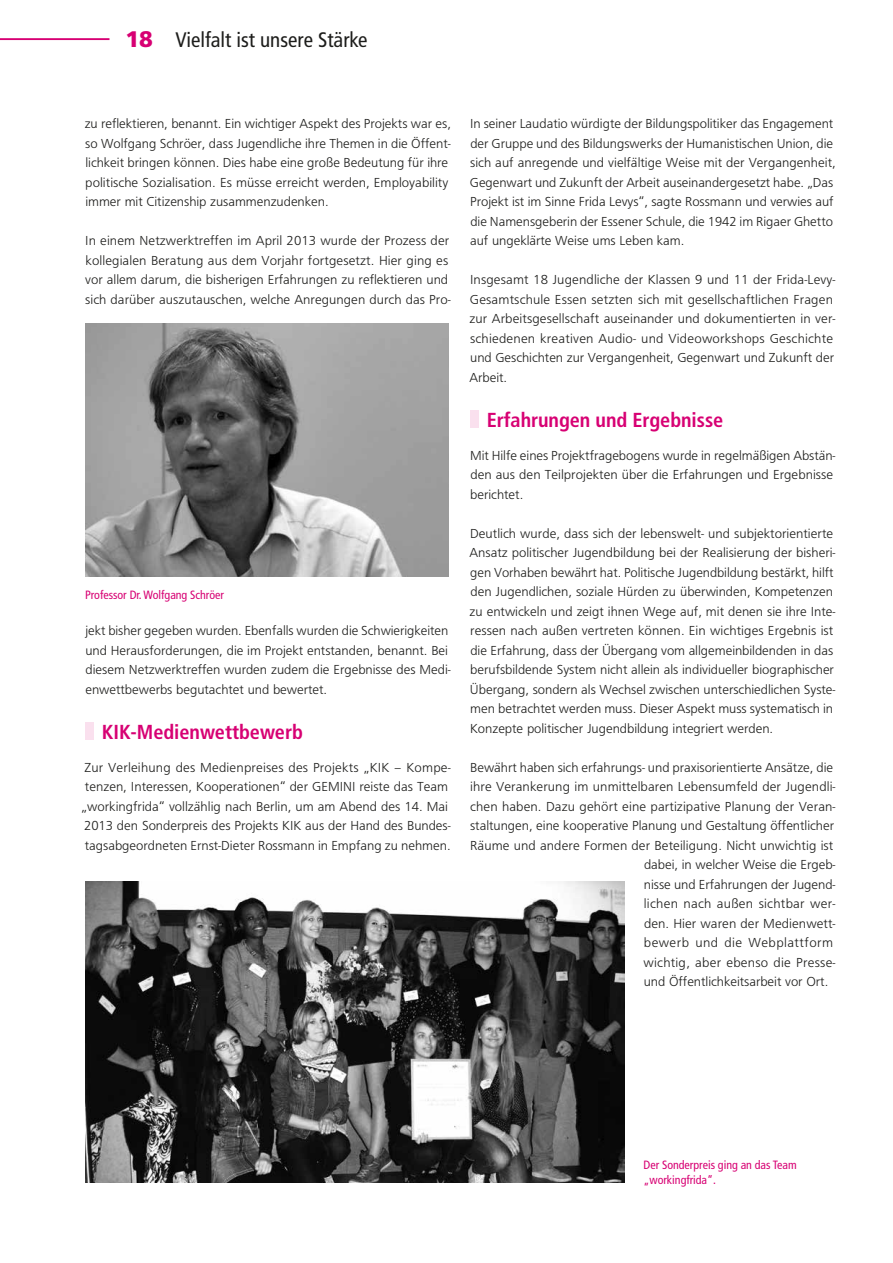
<style>
.page{position:relative;width:893px;height:1263px;background:#fff}
.page>*{position:absolute;margin:0;border:0;box-sizing:border-box;transform-origin:0 0}
.t1{font:condensed 21px "Frutiger";color:#1d1d1b}
.t2{font:700 condensed 20.25px "Frutiger";letter-spacing:-.005em;color:#d70073}
.t3{font:300 14.25px/19.5px "Frutiger 45";letter-spacing:-.005em;color:#1d1d1b}
.t4{font:300 14.25px "Frutiger 45";letter-spacing:.015em;color:#1d1d1b}
.t5{font:300 14.25px "Frutiger 45";letter-spacing:.02em;color:#1d1d1b}
.t6{font:300 14.25px "Frutiger 45";letter-spacing:.03em;color:#1d1d1b}
.t7{font:condensed 12px/15px "Frutiger";color:#d70073}
.s1{font-family:"Frutiger 75";font-weight:900;font-stretch:normal;font-size:22.5px;color:#d70073}
</style>
<div class="page">
<hr style="left:0;top:38px;width:109px;height:2px;background:#d70073">
<div style="left:470px;top:410px;width:8px;height:17px;background:#fae0ee"></div>
<img style="left:85px;top:323px;width:364px;height:254px">
<img style="left:85px;top:882px;width:539px;height:300px">
<div style="left:85px;top:722px;width:8px;height:17px;background:#fae0ee"></div>
<h1 class="t1" style="left:125px;top:28px;width:243px"><span class="s1">18</span> Vielfalt ist unsere Stärke</h1>
<p class="t3" style="left:85px;top:114px;width:368px">zu reflektieren, benannt. Ein wichtiger Aspekt des Projekts war es, so Wolfgang Schröer, dass Jugendliche ihre Themen in die Öffent&shy;lichkeit bringen können. Dies habe eine große Bedeutung für ihre politische Sozialisation. Es müsse erreicht werden, Employability immer mit Citizenship zusammenzudenken.</p>
<p class="t3" style="left:85px;top:231px;width:367px">In einem Netzwerktreffen im April 2013 wurde der Prozess der kollegialen Beratung aus dem Vorjahr fortgesetzt. Hier ging es vor allem darum, die bisherigen Erfahrungen zu reflektieren und sich darüber auszutauschen, welche Anregungen durch das Pro-</p>
<p class="t7" style="left:85px;top:587px;width:141px">Professor Dr. Wolfgang Schröer</p>
<p class="t3" style="left:85px;top:621px;width:367px">jekt bisher gegeben wurden. Ebenfalls wurden die Schwierigkeiten und Herausforderungen, die im Projekt entstanden, benannt. Bei diesem Netzwerktreffen wurden zudem die Ergebnisse des Medi&shy;enwettbewerbs begutachtet und bewertet.</p>
<h2 class="t2" style="left:102px;top:720px;width:203px">KIK-Medienwettbewerb</h2>
<p class="t3" style="left:81px;top:757px;width:371px">Zur Verleihung des Medienpreises des Projekts „KIK – Kompe&shy;tenzen, Interessen, Kooperationen“ der GEMINI reiste das Team „workingfrida“ vollzählig nach Berlin, um am Abend des 14. Mai 2013 den Sonderpreis des Projekts KIK aus der Hand des Bundes&shy;tagsabgeordneten Ernst-Dieter Rossmann in Empfang zu nehmen.</p>
<p class="t3" style="left:470px;top:114px;width:367px">In seiner Laudatio würdigte der Bildungspolitiker das Engagement der Gruppe und des Bildungswerks der Humanistischen Union, die sich auf anregende und vielfältige Weise mit der Vergangenheit, Gegenwart und Zukunft der Arbeit auseinandergesetzt habe. „Das Projekt ist im Sinne Frida Levys“, sagte Rossmann und verwies auf die Namensgeberin der Essener Schule, die 1942 im Rigaer Ghetto auf ungeklärte Weise ums Leben kam.</p>
<p class="t3" style="left:469px;top:270px;width:368px">Insgesamt 18 Jugendliche der Klassen 9 und 11 der Frida-Levy-Gesamtschule Essen setzten sich mit gesellschaftlichen Fragen zur Arbeitsgesellschaft auseinander und dokumentierten in ver&shy;schiedenen kreativen Audio- und Videoworkshops Geschichte und Geschichten zur Vergangenheit, Gegenwart und Zukunft der Arbeit.</p>
<h2 class="t2" style="left:487px;top:408px;width:238px">Erfahrungen und Ergebnisse</h2>
<p class="t3" style="left:470px;top:445px;width:367px">Mit Hilfe eines Projektfragebogens wurde in regelmäßigen Abstän&shy;den aus den Teilprojekten über die Erfahrungen und Ergebnisse berichtet.</p>
<p class="t3" style="left:469px;top:523px;width:368px">Deutlich wurde, dass sich der lebenswelt- und subjektorientierte Ansatz politischer Jugendbildung bei der Realisierung der bisheri&shy;gen Vorhaben bewährt hat. Politische Jugendbildung bestärkt, hilft den Jugendlichen, soziale Hürden zu überwinden, Kompetenzen zu entwickeln und zeigt ihnen Wege auf, mit denen sie ihre Inte&shy;ressen nach außen vertreten können. Ein wichtiges Ergebnis ist die Erfahrung, dass der Übergang vom allgemeinbildenden in das berufsbildende System nicht allein als individueller biographischer Übergang, sondern als Wechsel zwischen unterschiedlichen Syste&shy;men betrachtet werden muss. Dieser Aspekt muss systematisch in Konzepte politischer Jugendbildung integriert werden.</p>
<p class="t3" style="left:470px;top:757px;width:364px">Bewährt haben sich erfahrungs- und praxisorientierte Ansätze, die</p>
<p class="t3" style="left:470px;top:777px;width:367px">ihre Verankerung im unmittelbaren Lebensumfeld der Jugendli-</p>
<p class="t3" style="left:470px;top:796px;width:367px">chen haben. Dazu gehört eine partizipative Planung der Veran-</p>
<p class="t3" style="left:470px;top:816px;width:365px">staltungen, eine kooperative Planung und Gestaltung öffentlicher</p>
<p class="t3" style="left:470px;top:835px;width:365px">Räume und andere Formen der Beteiligung. Nicht unwichtig ist</p>
<p class="t3" style="left:644px;top:855px;width:193px">dabei, in welcher Weise die Ergeb-</p>
<p class="t3" style="left:644px;top:874px;width:193px">nisse und Erfahrungen der Jugend-</p>
<p class="t5" style="left:644px;top:896px;width:193px">lichen nach außen sichtbar wer-</p>
<p class="t3" style="left:644px;top:913px;width:193px">den. Hier waren der Medienwett-</p>
<p class="t6" style="left:644px;top:935px;width:191px">bewerb und die Webplattform</p>
<p class="t4" style="left:644px;top:955px;width:194px">wichtig, aber ebenso die Presse-</p>
<p class="t3" style="left:644px;top:972px;width:184px">und Öffentlichkeitsarbeit vor Ort.</p>
<p class="t7" style="left:643px;top:1157px;width:155px">Der Sonderpreis ging an das Team „workingfrida“.</p>
</div>
